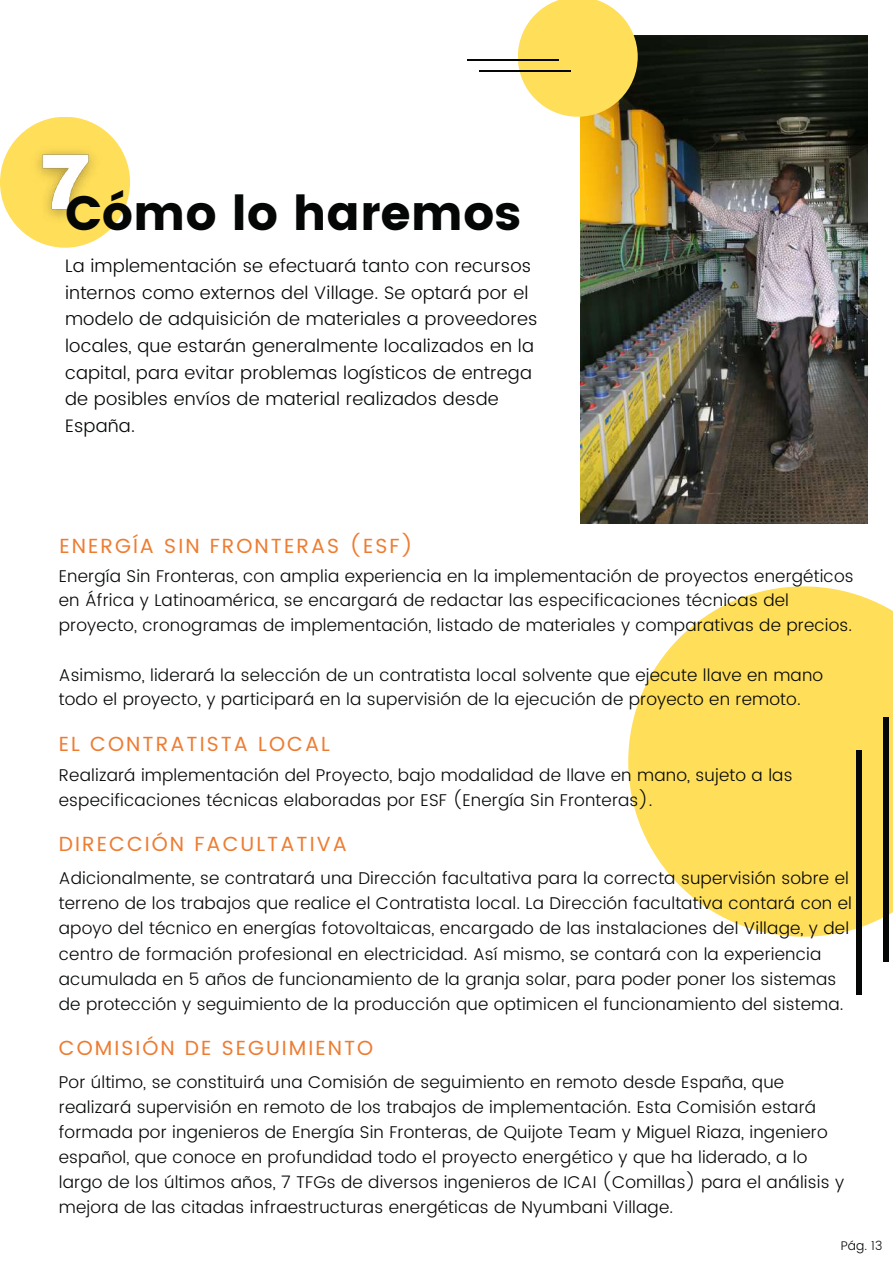
<style>
.page{position:relative;width:893px;height:1264px;background:#fff}
.page>*{position:absolute;margin:0;border:0;box-sizing:border-box;transform-origin:0 0}
.t1{font:48.15px "Poppins";color:#050707}
.t2{font:20.4px "Poppins";letter-spacing:.1em;color:#ed7c31}
.t3{font:300 18px/26.7px "Poppins";letter-spacing:.01em;color:#050707}
.t4{font:300 17.1px/25.5px "Poppins";letter-spacing:.01em;color:#050707}
.t5{font:300 16.95px/25.2px "Poppins";letter-spacing:.01em;color:#050707}
.t6{font:300 12.45px "Poppins";color:#050707}
</style>
<div class="page">
<img style="left:580px;top:35px;width:287px;height:488px">
<svg style="left:518px;top:0;width:119px;height:117px;background:#f4d96c"></svg>
<hr style="left:480px;top:70px;width:91px;height:1px;background:#050707">
<hr style="left:467px;top:59px;width:92px;height:2px;background:#050707">
<div style="left:0;top:117px;width:130px;height:131px;background:#ffde59;border-radius:50%"></div>
<img style="left:37px;top:151px;width:56px;height:67px">
<svg style="left:628px;top:586px;width:264px;height:350px;fill:#ffde59"></svg>
<div style="left:883px;top:717px;width:6px;height:244px;background:#050707"></div>
<div style="left:856px;top:750px;width:6px;height:244px;background:#050707"></div>
<h1 class="t1" style="left:65px;top:185px;width:457px">Cómo lo haremos</h1>
<p class="t3" style="left:65px;top:252px;width:474px">La implementación se efectuará tanto con recursos internos como externos del Village. Se optará por el modelo de adquisición de materiales a proveedores locales, que estarán generalmente localizados en la capital, para evitar problemas logísticos de entrega de posibles envíos de material realizados desde España.</p>
<p class="t2" style="left:59px;top:533px;width:355px">ENERGÍA SIN FRONTERAS (ESF)</p>
<p class="t5" style="left:59px;top:563px;width:796px;line-height:24.8px">Energía Sin Fronteras, con amplia experiencia en la implementación de proyectos energéticos en África y Latinoamérica, se encargará de redactar las especificaciones técnicas del proyecto, cronogramas de implementación, listado de materiales y comparativas de precios.</p>
<p class="t5" style="left:59px;top:662px;width:765px;line-height:24.8px">Asimismo, liderará la selección de un contratista local solvente que ejecute llave en mano todo el proyecto, y participará en la supervisión de la ejecución de proyecto en remoto.</p>
<p class="t2" style="left:59px;top:731px;width:272px">EL CONTRATISTA LOCAL</p>
<p class="t4" style="left:59px;top:762px;width:735px">Realizará implementación del Proyecto, bajo modalidad de llave en mano, sujeto a las especificaciones técnicas elaboradas por ESF (Energía Sin Fronteras).</p>
<p class="t2" style="left:59px;top:832px;width:289px">DIRECCIÓN FACULTATIVA</p>
<p class="t5" style="left:59px;top:865px;width:794px">Adicionalmente, se contratará una Dirección facultativa para la correcta supervisión sobre el terreno de los trabajos que realice el Contratista local. La Dirección facultativa contará con el apoyo del técnico en energías fotovoltaicas, encargado de las instalaciones del Village, y del centro de formación profesional en electricidad. Así mismo, se contará con la experiencia acumulada en 5 años de funcionamiento de la granja solar, para poder poner los sistemas de protección y seguimiento de la producción que optimicen el funcionamiento del sistema.</p>
<p class="t2" style="left:59px;top:1036px;width:316px">COMISIÓN DE SEGUIMIENTO</p>
<p class="t5" style="left:59px;top:1069px;width:786px">Por último, se constituirá una Comisión de seguimiento en remoto desde España, que realizará supervisión en remoto de los trabajos de implementación. Esta Comisión estará formada por ingenieros de Energía Sin Fronteras, de Quijote Team y Miguel Riaza, ingeniero español, que conoce en profundidad todo el proyecto energético y que ha liderado, a lo largo de los últimos años, 7 TFGs de diversos ingenieros de ICAI (Comillas) para el análisis y mejora de las citadas infraestructuras energéticas de Nyumbani Village.</p>
<p class="t6" style="left:840px;top:1238px;width:43px">Pág. 13</p>
</div>
